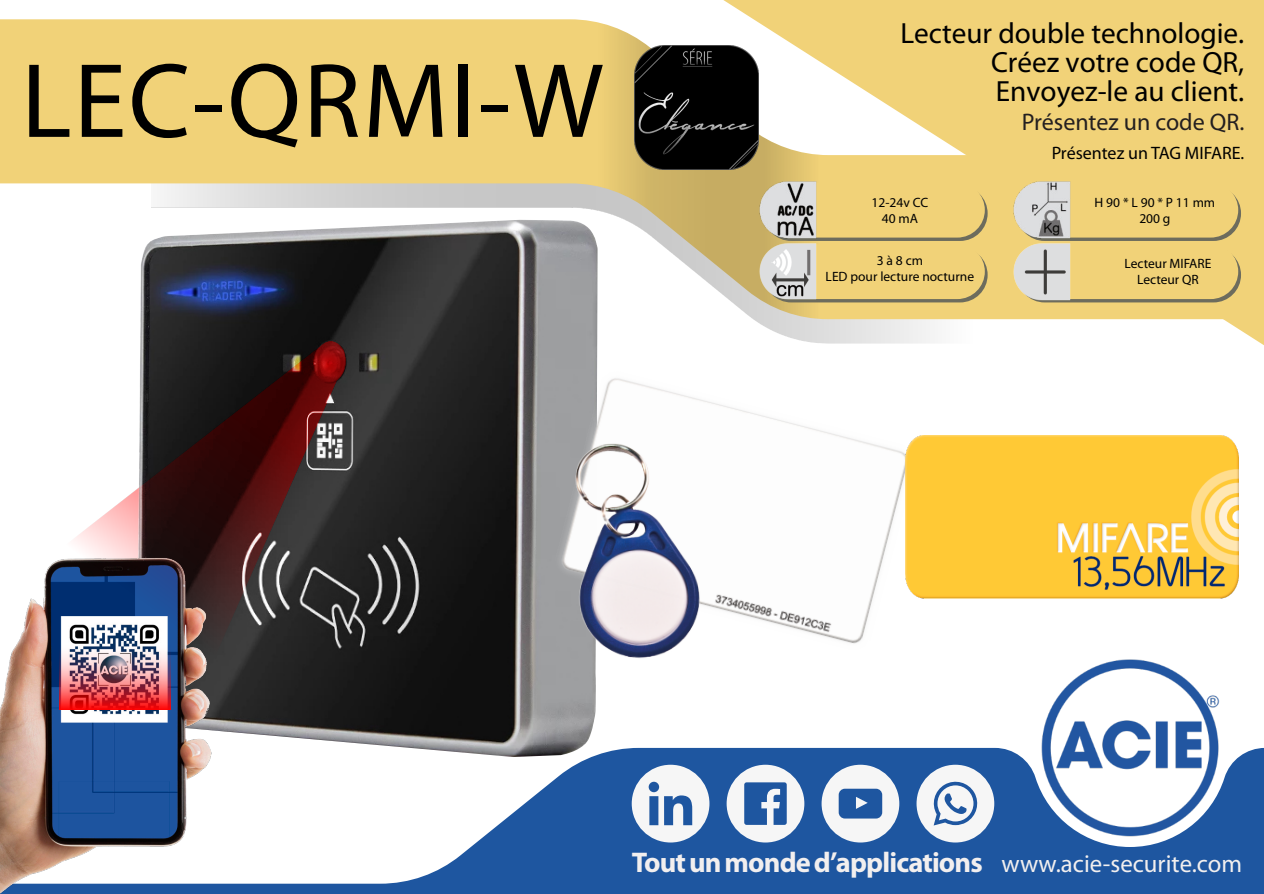
<style>
.page{position:relative;width:1264px;height:894px;background:#fff}
.page>*{position:absolute;margin:0;border:0;box-sizing:border-box;transform-origin:0 0}
.t1{font:106.8px "Myriad Pro";letter-spacing:.02em;color:#000}
.t2{font:29.25px/29px "Myriad Pro";color:#000;text-align:justify}
.t3{font:700 28.5px "Myriad Pro";letter-spacing:-.03em;color:#f2efef}
.t4{font:24px "Myriad Pro";color:#231f20}
.t5{font:18px "Myriad Pro";color:#000}
.t6{font:13.5px/16.2px "Myriad Pro";color:#000;text-align:center}
.s1{font-weight:400;font-size:24.75px}
</style>
<div class="page">
<img style="left:1041px;top:659px;width:179px;height:88px">
<svg style="left:303px;top:747px;width:960px;height:146px;fill:#1e56a0"></svg>
<div style="left:916px;top:764px;width:78px;height:78px;background:#f6f6f6;border-radius:50%"></div>
<svg style="left:933px;top:781px;width:45px;height:44px"></svg>
<div style="left:821px;top:764px;width:78px;height:78px;background:#f6f6f6;border-radius:50%"></div>
<svg style="left:838px;top:788px;width:44px;height:30px"></svg>
<div style="left:631px;top:764px;width:78px;height:78px;background:#f6f6f6;border-radius:50%"></div>
<svg style="left:648px;top:781px;width:44px;height:44px"></svg>
<div style="left:726px;top:764px;width:78px;height:78px;background:#f6f6f6;border-radius:50%"></div>
<svg style="left:744px;top:782px;width:42px;height:42px"></svg>
<svg style="left:0;top:19px;width:597px;height:201px;background:#efd68c"></svg>
<svg style="left:597px;top:22px;width:102px;height:293px"></svg>
<svg style="left:699px;top:0;width:564px;height:345px;fill:#f1d278"></svg>
<div style="left:1017px;top:247px;width:223px;height:55px;background:#6d6c5d;border-radius:28px"></div>
<svg style="left:1017px;top:186px;width:223px;height:55px"></svg>
<div style="left:763px;top:247px;width:224px;height:55px;background:#6d6c5d;border-radius:28px"></div>
<svg style="left:763px;top:186px;width:224px;height:55px"></svg>
<div style="left:1014px;top:244px;width:224px;height:55px;background:#f1d278;border-radius:28px"></div>
<div style="left:1014px;top:182px;width:224px;height:55px;background:#f1d278;border-radius:28px"></div>
<div style="left:760px;top:244px;width:224px;height:55px;background:#f1d278;border-radius:28px"></div>
<div style="left:760px;top:182px;width:224px;height:55px;background:#f1d278;border-radius:28px"></div>
<img style="left:758px;top:181px;width:59px;height:58px">
<img style="left:758px;top:242px;width:59px;height:58px">
<img style="left:1012px;top:181px;width:59px;height:59px">
<img style="left:1012px;top:243px;width:59px;height:58px">
<img style="left:140px;top:220px;width:457px;height:536px">
<img style="left:0;top:559px;width:303px;height:334px">
<img style="left:537px;top:315px;width:394px;height:394px">
<img style="left:521px;top:434px;width:232px;height:232px">
<img style="left:905px;top:435px;width:333px;height:163px">
<img style="left:65px;top:341px;width:280px;height:314px">
<img style="left:313px;top:345px;width:32px;height:37px">
<img style="left:60px;top:645px;width:110px;height:64px">
<img style="left:634px;top:46px;width:124px;height:123px">
<h1 class="t1" style="left:21px;top:57px;width:584px">LEC-QRMI-W</h1>
<h2 class="t2" style="left:991px;top:21px;width:255px;text-indent:-90px">Lecteur double technologie.<br>Créez votre code QR, Envoyez-le au client.</h2>
<h3 class="t4" style="left:1021px;top:112px;width:224px">Présentez un code QR.</h3>
<h3 class="t5" style="left:1051px;top:145px;width:194px">Présentez un TAG MIFARE.</h3>
<p class="t6" style="left:871px;top:195px;width:58px">12-24v CC<br>40 mA</p>
<p class="t6" style="left:825px;top:253px;width:150px">3à8cm<br>LED pour lecture nocturne</p>
<p class="t6" style="left:1094px;top:195px;width:122px">H90*L90*P11mm<br>200 g</p>
<p class="t6" style="left:1124px;top:257px;width:88px">Lecteur MIFARE<br>Lecteur QR</p>
<h3 class="t3" style="left:631px;top:850px;width:612px">Toutunmonded’applications <span class="s1">www.acie-securite.com</span></h3>
</div>
